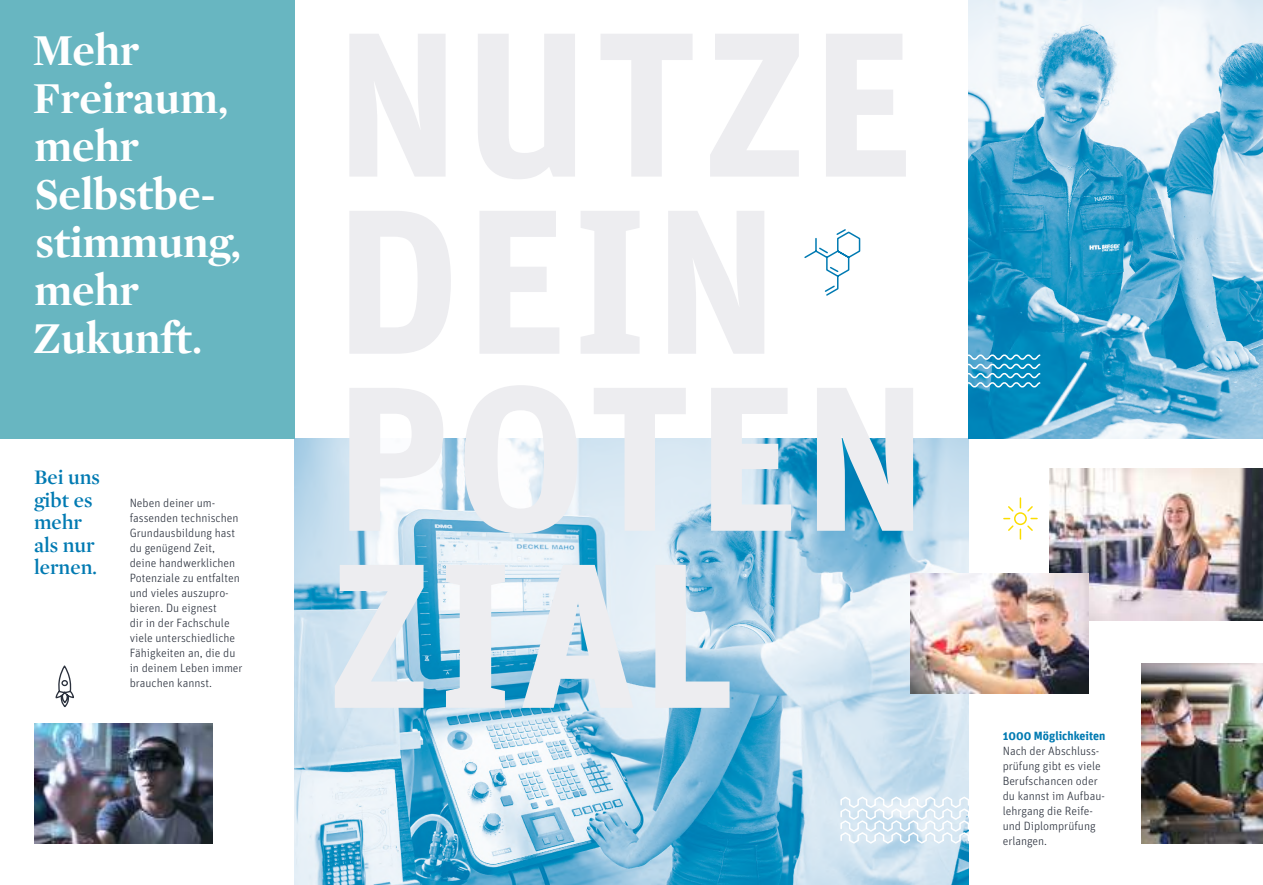
<style>
.page{position:relative;width:1263px;height:885px;background:#fff}
.page>*{position:absolute;margin:0;border:0;box-sizing:border-box;transform-origin:0 0}
.t1{font:700 205.5px/177px "Unit";letter-spacing:.02em;color:#ededf0}
.t2{font:700 45px/48px "Mercury Display";color:#fff}
.t3{font:600 21px/22.5px "Mercury Display";color:#007ab2}
.t4{font:300 12px/15px "Unit";color:#2a303c}
.t5{font:700 12px "Unit";color:#007ab2}
</style>
<div class="page">
<img style="left:294px;top:438px;width:674px;height:446px">
<img style="left:968px;top:0;width:295px;height:438px">
<div style="left:0;top:0;width:294px;height:438px;background:#68b6c1"></div>
<img style="left:1049px;top:468px;width:214px;height:152px">
<img style="left:910px;top:573px;width:178px;height:120px">
<img style="left:1142px;top:663px;width:121px;height:180px">
<img style="left:34px;top:723px;width:179px;height:120px">
<svg style="left:55px;top:665px;width:19px;height:43px"></svg>
<svg style="left:1003px;top:497px;width:35px;height:43px"></svg>
<svg style="left:968px;top:353px;width:74px;height:35px;background:#46a7cd"></svg>
<svg style="left:840px;top:795px;width:129px;height:49px"></svg>
<svg style="left:804px;top:229px;width:57px;height:67px"></svg>
<h2 class="t2" style="left:33px;top:26px;width:210px">Mehr<br>Freiraum, mehr<br>Selbstbe&shy;stimmung, mehr<br>Zukunft.</h2>
<h3 class="t3" style="left:34px;top:466px;width:68px">Bei uns gibt es mehr als nur lernen.</h3>
<p class="t4" style="left:130px;top:495px;width:114px">Neben deiner um&shy;fassenden technischen<br>Grundausbildung hast du genügend Zeit, deine handwerklichen<br>Potenziale zu entfalten und vieles auszupro&shy;bieren. Du eignest<br>dir in der Fachschule viele unterschiedliche<br>Fähigkeiten an, die du in deinem Leben immer brauchen kannst.</p>
<h1 class="t1" style="left:327px;top:366px;width:602px">POTEN<br>ZIAL</h1>
<p class="t5" style="left:1003px;top:728px;width:104px">1000 Möglichkeiten</p>
<p class="t4" style="left:1003px;top:742px;width:104px">Nach der Abschluss&shy;prüfung gibt es viele<br>Berufschancen oder du kannst im Aufbau&shy;lehrgang die Reife&shy;und Diplomprüfung erlangen.</p>
</div>
